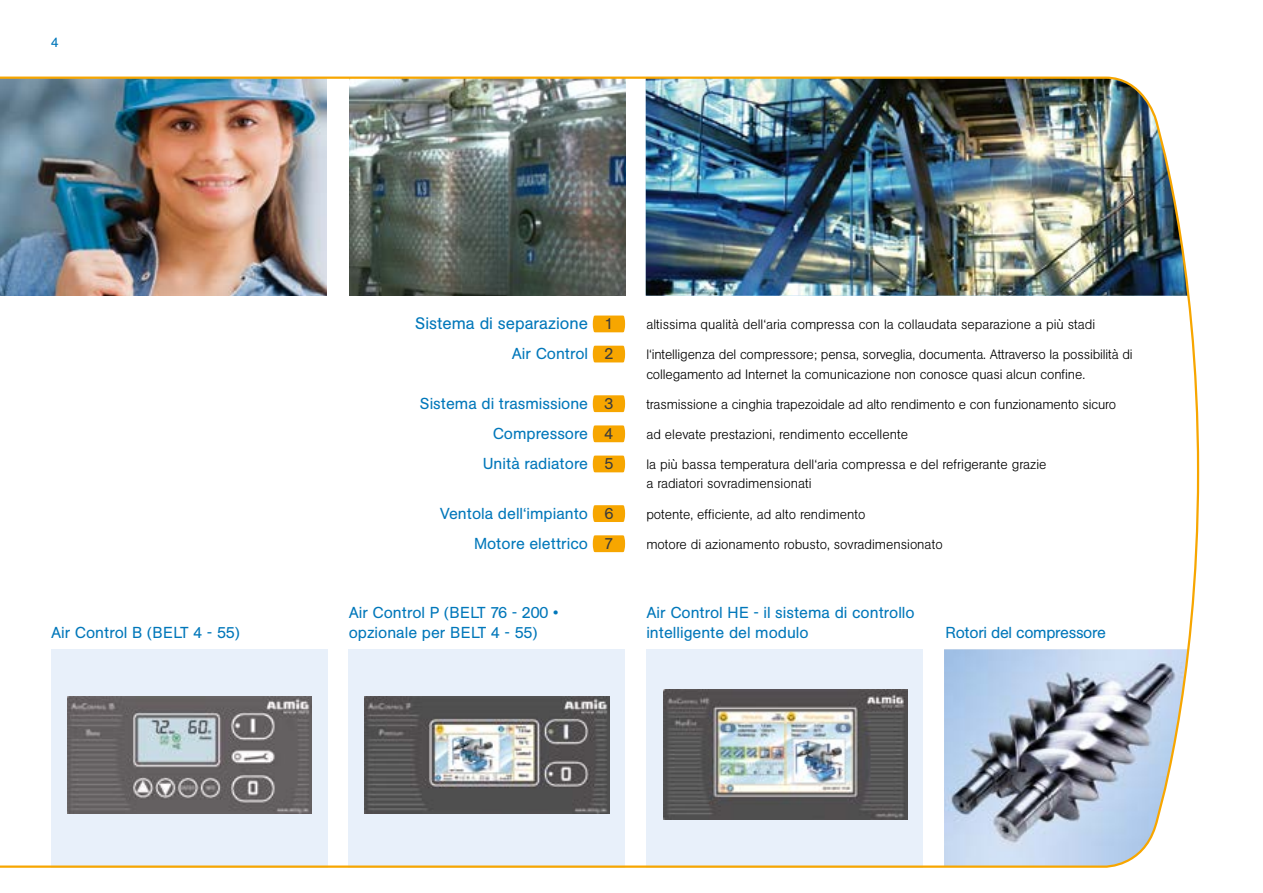
<style>
.page{position:relative;width:1263px;height:893px;background:#fff}
.page>*{position:absolute;margin:0;border:0;box-sizing:border-box;transform-origin:0 0}
.t1{font:16.5px "AG Buch BQ";color:#0077ba}
.t2{font:15.75px/30.2px "AG Buch BQ";color:#0077ba;text-align:right}
.t3{font:15.75px "AG Buch BQ";letter-spacing:-.02em;color:#0077ba}
.t4{font:300 13.5px/19.5px "AG Buch BQ";color:#000}
.t5{font:13.5px "AG Buch BQ";color:#0077ba}
.s1{font-size:15.75px;color:#3c3c3b}
.s2{color:#3c3c3b}
</style>
<div class="page">
<img style="left:0;top:76px;width:1200px;height:792px">
<img style="left:663px;top:689px;width:244px;height:131px">
<svg style="left:593px;top:316px;width:32px;height:16px"></svg>
<svg style="left:593px;top:346px;width:32px;height:16px"></svg>
<svg style="left:593px;top:395px;width:32px;height:17px"></svg>
<svg style="left:593px;top:425px;width:32px;height:17px"></svg>
<svg style="left:593px;top:456px;width:32px;height:16px"></svg>
<svg style="left:593px;top:505px;width:32px;height:17px"></svg>
<svg style="left:593px;top:535px;width:32px;height:17px"></svg>
<p class="t5" style="left:51px;top:34px;width:9px">4</p>
<p class="t1" style="left:415px;top:314px;width:200px">Sistema di separazione <span class="s1">1</span></p>
<p class="t2" style="left:512px;top:339px;width:103px">Air Control <span class="s2">2</span></p>
<p class="t2" style="left:420px;top:389px;width:195px">Sistema di trasmissione <span class="s2">3<br></span>Compressore <span class="s2">4<br></span>Unità radiatore <span class="s2">5</span></p>
<p class="t2" style="left:440px;top:499px;width:175px">Ventola dell‘impianto <span class="s2">6<br></span>Motore elettrico <span class="s2">7</span></p>
<p class="t4" style="left:646px;top:315px;width:450px">altissima qualità dell‘aria compressa con la collaudata separazione a più stadi</p>
<p class="t4" style="left:646px;top:345px;width:488px">l‘intelligenza del compressore; pensa, sorveglia, documenta. Attraverso la possibilità di collegamento ad Internet la comunicazione non conosce quasi alcun confine.</p>
<p class="t4" style="left:646px;top:394px;width:471px">trasmissione a cinghia trapezoidale ad alto rendimento e con funzionamento sicuro</p>
<p class="t4" style="left:646px;top:424px;width:263px">ad elevate prestazioni, rendimento eccellente</p>
<p class="t4" style="left:646px;top:455px;width:402px">la più bassa temperatura dell‘aria compressa e del refrigerante grazie a radiatori sovradimensionati</p>
<p class="t4" style="left:646px;top:504px;width:221px">potente, efficiente, ad alto rendimento</p>
<p class="t4" style="left:646px;top:534px;width:298px">motore di azionamento robusto, sovradimensionato</p>
<p class="t2" style="left:349px;top:598px;width:211px">Air Control P (BELT 76 - 200 •</p>
<p class="t2" style="left:51px;top:618px;width:190px">Air Control B (BELT 4 - 55)</p>
<p class="t2" style="left:349px;top:618px;width:190px">opzionale per BELT 4 - 55)</p>
<p class="t2" style="left:646px;top:603px;width:270px;line-height:19.5px;text-align:left">Air Control HE - il sistema di controllo intelligente del modulo</p>
<p class="t3" style="left:945px;top:623px;width:162px">Rotori del compressore</p>
</div>
